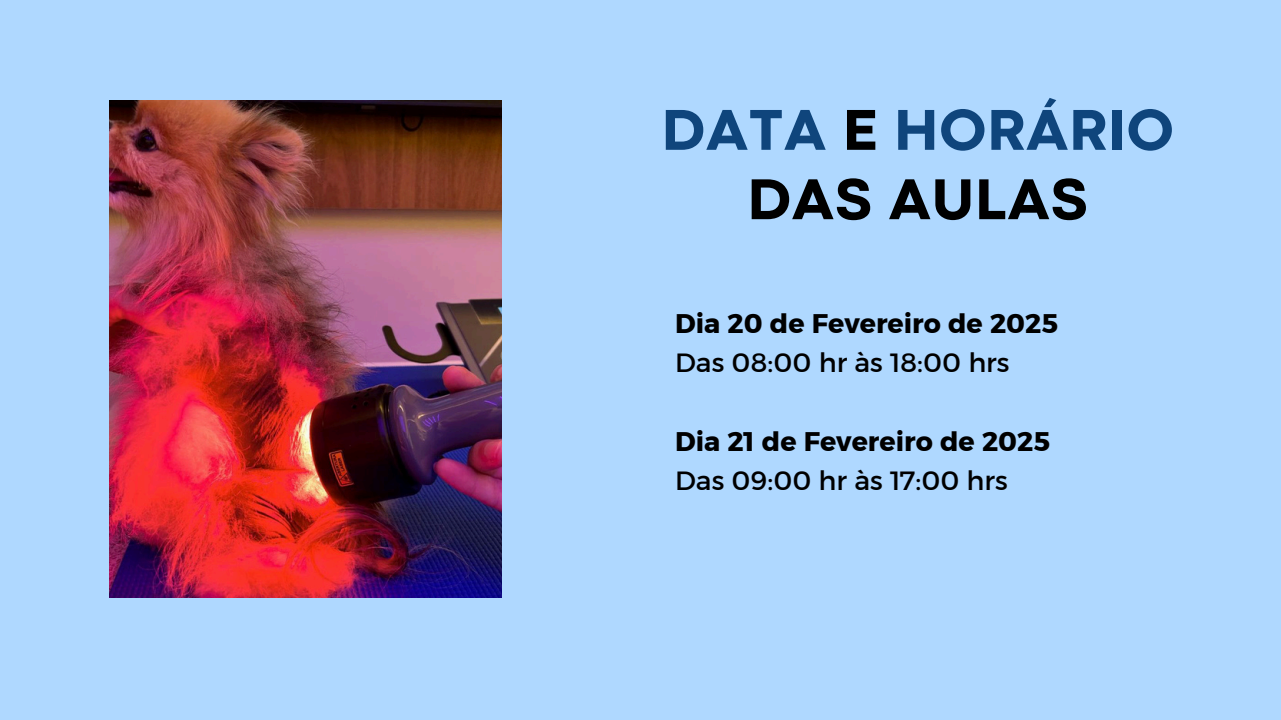
<style>
.page{position:relative;width:1281px;height:720px;background:#afd8ff}
.page>*{position:absolute;margin:0;border:0;box-sizing:border-box;transform-origin:0 0}
.t1{font:800 60px/69.4px "Codec Pro";letter-spacing:.025em;color:#0f457c;text-align:center}
.t2{font:26.88px "Kief Montaser Bold";color:#000}
.t3{font:26.88px "Kief Montaser Regular";color:#000}
.s1{color:#000}
</style>
<div class="page">
<img style="left:109px;top:100px;width:392px;height:497px">
<p class="t1" style="left:662px;top:100px;width:513px">DATA <span class="s1">E</span> HORÁRIO<br><span class="s1">DAS AULAS</span></p>
<p class="t2" style="left:675px;top:307px;width:385px">Dia 20 de Fevereiro de 2025</p>
<h1 class="t3" style="left:675px;top:346px;width:336px">Das 08:00 hr às 18:00 hrs</h1>
<p class="t2" style="left:675px;top:425px;width:377px">Dia 21 de Fevereiro de 2025</p>
<p class="t3" style="left:675px;top:464px;width:334px">Das 09:00 hr às 17:00 hrs</p>
</div>
